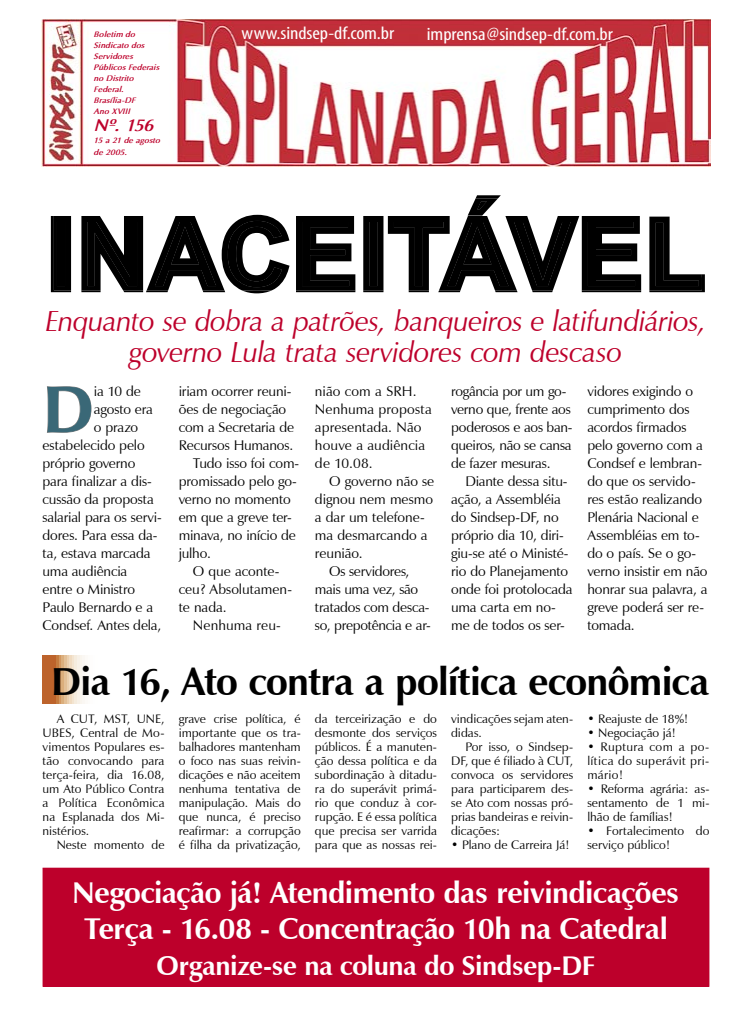
<style>
.page{position:relative;width:752px;height:1035px;background:#fff}
.page>*{position:absolute;margin:0;border:0;box-sizing:border-box;transform-origin:0 0}
.t1{font:700 98px "Arial";letter-spacing:.02em;color:#000}
.t2{font:700 66.7px "Zapf Humanist 601 BT";color:#3a6877}
.t3{font:700 39px "Zapf Humanist 601 BT";letter-spacing:-.02em;color:#000}
.t4{font:700 30px/36px "Zapf Humanist 601 BT";letter-spacing:-.02em;color:#fff;text-align:center}
.t5{font:italic 29px/31px "Zapf Humanist 601 BT";letter-spacing:-.02em;color:#bd002b;text-align:center}
.t6{font:700 27px "Zapf Humanist 601 BT";letter-spacing:-.02em;color:#fff}
.t7{font:condensed 18px "Myriad";letter-spacing:-.005em;color:#fff;scale:1.15 1}
.t8{font:italic 700 17px "Optima";color:#bd002b}
.t9{font:14px/18px "Zapf Humanist 601 BT";letter-spacing:-.01em;color:#000}
.t10{font:14px/18px "Zapf Humanist 601 BT";letter-spacing:.01em;color:#000}
.t11{font:12.3px/14px "Zapf Humanist 601 BT";color:#000;text-align:justify}
.t12{font:italic 700 8px/11px "Optima";color:#bd002b}
</style>
<div class="page">
<img style="left:42px;top:19px;width:667px;height:147px">
<svg style="left:51px;top:195px;width:653px;height:98px"></svg>
<svg style="left:124px;top:198px;width:516px;height:92px"></svg>
<svg style="left:47px;top:386px;width:45px;height:47px"></svg>
<div style="left:43px;top:867px;width:666px;height:119px;background:#bd002b"></div>
<p class="t12" style="left:94px;top:28px;width:67px">Boletim do<br>Sindicato dos<br>Servidores<br>Públicos Federais no Distrito<br>Federal.<br>Brasília-DF<br>Ano XVIII</p>
<p class="t8" style="left:94px;top:114px;width:61px">Nº. 156</p>
<p class="t12" style="left:94px;top:134px;width:68px;line-height:12px">15 a 21 de agosto de 2005.</p>
<p class="t7" style="left:241px;top:24px;width:134px">www.sindsep-df.com.br</p>
<p class="t7" style="left:427px;top:25px;width:163px">imprensa@sindsep-df.com.br</p>
<h1 class="t1" style="left:47px;top:190px;width:658px">INACEITÁVEL</h1>
<h3 class="t5" style="left:45px;top:305px;width:662px">Enquanto se dobra a patrões, banqueiros e latifundiários, governo Lula trata servidores com descaso</h3>
<h2 class="t2" style="left:43px;top:368px;width:53px">D</h2>
<p class="t9" style="left:94px;top:382px;width:48px">ia 10 de</p>
<p class="t9" style="left:587px;top:382px;width:121px">vidores exigindo o cumprimento dos acordos firmados pelo governo com a<br>Condsef e lembran&shy;do que os servido&shy;res estão realizando<br>Plenária Nacional e<br>Assembléias em to&shy;do o país. Se o go&shy;verno insistir em não honrar sua palavra, a greve poderá ser re&shy;tomada.</p>
<p class="t9" style="left:451px;top:382px;width:123px">rogância por um go&shy;verno que, frente aos poderosos e aos ban&shy;queiros, não se cansa de fazer mesuras.</p>
<p class="t9" style="left:451px;top:472px;width:123px;text-indent:14px">Diante dessa situ&shy;ação, a Assembléia do Sindsep-DF, no próprio dia 10, diri&shy;giu-se até o Ministé&shy;rio do Planejamento onde foi protolocada uma carta em no&shy;me de todos os ser-</p>
<p class="t9" style="left:179px;top:382px;width:114px">iriam ocorrer reuni-</p>
<p class="t9" style="left:179px;top:400px;width:109px">ões de negociação</p>
<p class="t9" style="left:179px;top:418px;width:117px">com a Secretaria de</p>
<p class="t9" style="left:179px;top:436px;width:116px">Recursos Humanos.</p>
<p class="t9" style="left:193px;top:454px;width:108px">Tudo isso foi com-</p>
<p class="t9" style="left:179px;top:472px;width:120px">promissado pelo go-</p>
<p class="t9" style="left:179px;top:490px;width:113px">verno no momento</p>
<p class="t9" style="left:179px;top:508px;width:114px">em que a greve ter-</p>
<p class="t9" style="left:179px;top:526px;width:119px">minava, no início de</p>
<p class="t9" style="left:179px;top:544px;width:34px">julho.</p>
<p class="t9" style="left:193px;top:562px;width:88px">O que aconte-</p>
<p class="t9" style="left:179px;top:580px;width:115px">ceu? Absolutamen-</p>
<p class="t9" style="left:179px;top:598px;width:49px">te nada.</p>
<p class="t9" style="left:193px;top:616px;width:89px">Nenhuma reu-</p>
<p class="t10" style="left:315px;top:382px;width:118px">nião com a SRH.<br>Nenhuma proposta apresentada. Não houve a audiência de 10.08.</p>
<p class="t9" style="left:329px;top:472px;width:107px">O governo não se</p>
<p class="t9" style="left:315px;top:490px;width:120px">dignou nem mesmo</p>
<p class="t9" style="left:315px;top:508px;width:111px">a dar um telefone-</p>
<p class="t9" style="left:315px;top:526px;width:114px">ma desmarcando a</p>
<p class="t9" style="left:315px;top:544px;width:49px">reunião.</p>
<p class="t9" style="left:329px;top:562px;width:82px">Os servidores,</p>
<p class="t9" style="left:315px;top:580px;width:105px">mais uma vez, são</p>
<p class="t9" style="left:315px;top:598px;width:116px">tratados com desca-</p>
<p class="t9" style="left:315px;top:616px;width:117px">so, prepotência e ar-</p>
<p class="t9" style="left:94px;top:400px;width:60px">agosto era</p>
<p class="t9" style="left:94px;top:418px;width:46px">o prazo</p>
<p class="t9" style="left:43px;top:436px;width:103px">estabelecido pelo</p>
<p class="t9" style="left:43px;top:454px;width:94px">próprio governo</p>
<p class="t9" style="left:43px;top:472px;width:111px">para finalizar a dis-</p>
<p class="t9" style="left:43px;top:490px;width:113px">cussão da proposta</p>
<p class="t9" style="left:43px;top:508px;width:121px">salarial para os servi-</p>
<p class="t9" style="left:43px;top:526px;width:116px">dores. Para essa da-</p>
<p class="t9" style="left:43px;top:544px;width:109px">ta, estava marcada</p>
<p class="t9" style="left:43px;top:562px;width:86px">uma audiência</p>
<p class="t9" style="left:43px;top:580px;width:94px">entre o Ministro</p>
<p class="t9" style="left:43px;top:598px;width:112px">Paulo Bernardo e a</p>
<p class="t9" style="left:43px;top:616px;width:120px">Condsef. Antes dela,</p>
<h3 class="t3" style="left:51px;top:657px;width:659px">Dia 16, Ato contra a política econômica</h3>
<p class="t11" style="left:43px;top:711px;width:123px;text-indent:14px">A CUT, MST, UNE, UBES, Central de Mo&shy;vimentos Populares es&shy;tão convocando para terça-feira, dia 16.08, um Ato Público Contra a Política Econômica na Esplanada dos Mi&shy;nistérios.</p>
<p class="t11" style="left:57px;top:837px;width:109px">Neste momento de</p>
<p class="t11" style="left:179px;top:711px;width:123px">grave crise política, é importante que os tra&shy;balhadores mantenham o foco nas suas reivin&shy;dicações e não aceitem nenhuma tentativa de manipulação. Mais do que nunca, é preciso reafirmar: a corrupção é filha da privatização,</p>
<p class="t11" style="left:315px;top:711px;width:123px">da terceirização e do desmonte dos serviços públicos. É a manuten&shy;ção dessa política e da subordinação à ditadu&shy;ra do superávit primá&shy;rio que conduz à cor&shy;rupção. E é essa política que precisa ser varrida para que as nossas rei-</p>
<p class="t11" style="left:451px;top:711px;width:123px">vindicações sejam aten&shy;didas.</p>
<p class="t11" style="left:451px;top:739px;width:123px;text-indent:14px">Por isso, o Sindsep-DF, que é filiado à CUT, convoca os servidores para participarem des&shy;se Ato com nossas pró&shy;prias bandeiras e reivin&shy;dicações:</p>
<p class="t11" style="left:451px;top:837px;width:120px">• Plano de Carreira Já!</p>
<p class="t11" style="left:587px;top:711px;width:102px">• Reajuste de 18%!</p>
<p class="t11" style="left:587px;top:725px;width:90px">• Negociação já!</p>
<p class="t11" style="left:587px;top:739px;width:123px">• Ruptura com a po&shy;lítica do superávit pri&shy;mário!</p>
<p class="t11" style="left:587px;top:781px;width:123px">• Reforma agrária: as&shy;sentamento de 1 mi&shy;lhão de famílias!</p>
<p class="t11" style="left:587px;top:823px;width:123px">• Fortalecimento do serviço público!</p>
<h3 class="t4" style="left:72px;top:874px;width:608px">Negociação já! Atendimento das reivindicações<br>Terça - 16.08 - Concentração 10h na Catedral</h3>
<h3 class="t6" style="left:156px;top:948px;width:440px">Organize-se na coluna do Sindsep-DF</h3>
</div>
